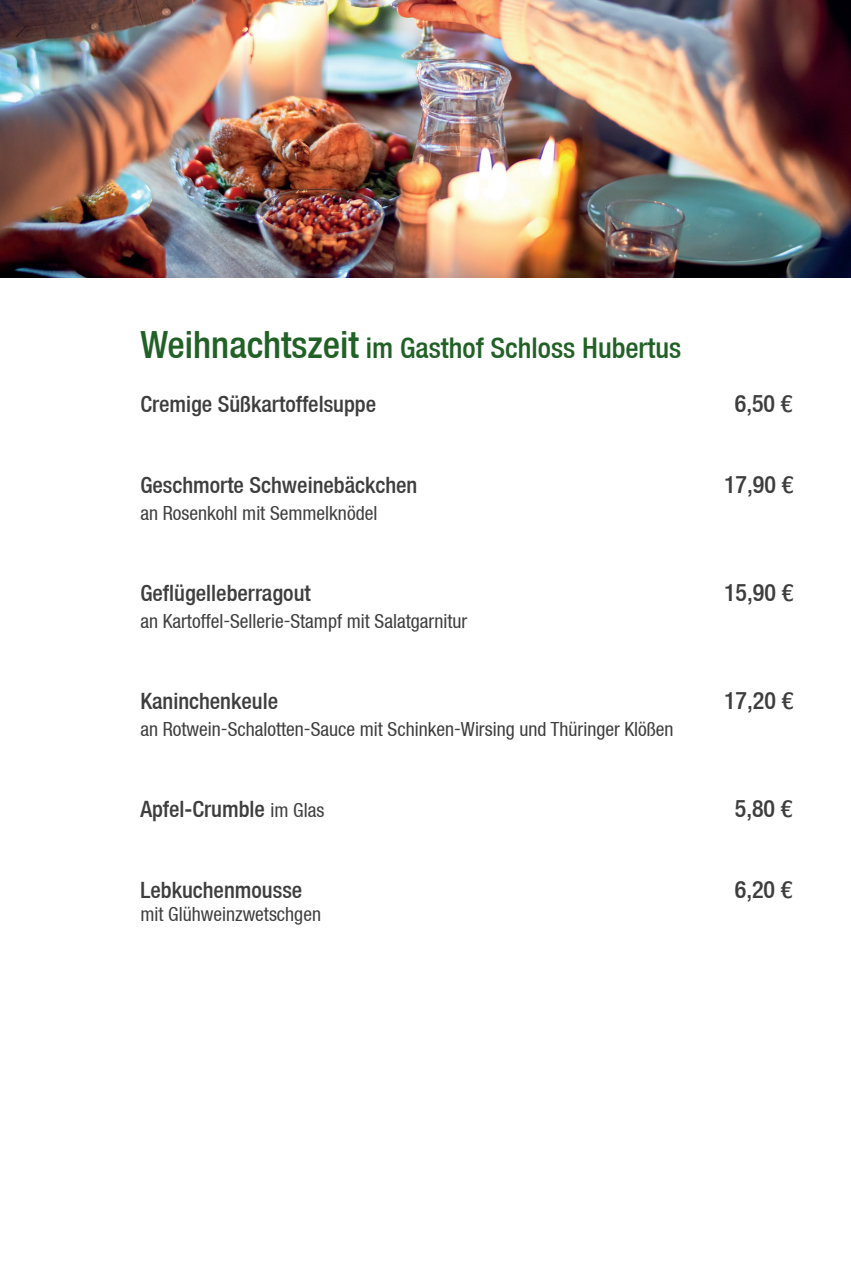
<style>
.page{position:relative;width:851px;height:1263px;background:#fff}
.page>*{position:absolute;margin:0;border:0;box-sizing:border-box;transform-origin:0 0}
.t1{font:500 condensed 28.5px "Helvetica Neue LT";color:#216126}
.t2{font:500 condensed 24px "Helvetica Neue LT";color:#3e3e3f}
.t3{font:500 condensed 22.5px "Helvetica Neue LT";color:#3e3e3f}
.t4{font:condensed 19.5px "Helvetica Neue LT";color:#3e3e3f}
.s1{font-size:37.5px}
.s2{font-family:"URW Form";font-stretch:normal}
.s3{font-weight:400;font-size:19.5px}
</style>
<div class="page">
<img style="left:0;top:0;width:850px;height:277px">
<h1 class="t1" style="left:140px;top:331px;width:542px"><span class="s1">Weihnachtszeit</span> im Gasthof Schloss Hubertus</h1>
<p class="t3" style="left:140px;top:390px;width:237px">Cremige Süßkartoffelsuppe</p>
<p class="t2" style="left:734px;top:389px;width:59px">6,50 €</p>
<p class="t3" style="left:140px;top:471px;width:278px">Geschmorte Schweinebäckchen</p>
<p class="t2" style="left:724px;top:470px;width:71px">17,90 €</p>
<p class="t4" style="left:140px;top:502px;width:238px">an Rosenkohl mit Semmelknödel</p>
<p class="t3" style="left:140px;top:579px;width:172px">Geflügelleberragout</p>
<p class="t2" style="left:724px;top:578px;width:71px">15,90 €</p>
<p class="t4" style="left:140px;top:610px;width:328px">an Kartoffel<span class="s2">-</span>Sellerie<span class="s2">-</span>Stampf mit Salatgarnitur</p>
<p class="t3" style="left:140px;top:687px;width:139px">Kaninchenkeule</p>
<p class="t2" style="left:724px;top:686px;width:71px">17,20 €</p>
<p class="t4" style="left:140px;top:718px;width:534px">an Rotwein<span class="s2">-</span>Schalotten<span class="s2">-</span>Sauce mit Schinken<span class="s2">-</span>Wirsing und Thüringer Klößen</p>
<p class="t3" style="left:140px;top:795px;width:185px">Apfel-Crumble <span class="s3">im Glas</span></p>
<p class="t2" style="left:734px;top:794px;width:59px">5,80 €</p>
<p class="t3" style="left:140px;top:876px;width:163px">Lebkuchenmousse</p>
<p class="t2" style="left:734px;top:875px;width:59px">6,20 €</p>
<p class="t4" style="left:140px;top:903px;width:182px">mit Glühweinzwetschgen</p>
</div>
